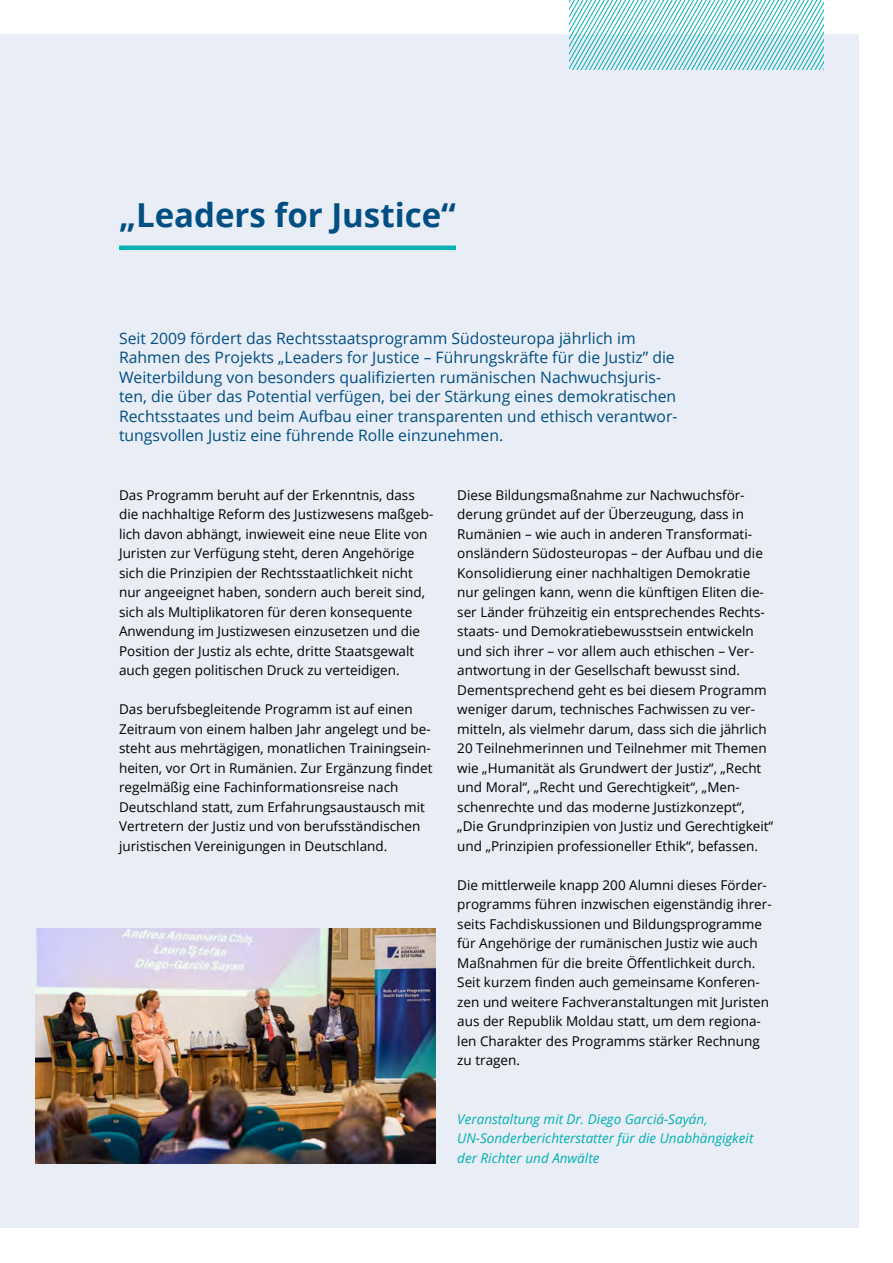
<style>
.page{position:relative;width:893px;height:1263px;background:#fff}
.page>*{position:absolute;margin:0;border:0;box-sizing:border-box;transform-origin:0 0}
.t1{font:700 33px "Open Sans";color:#004e82}
.Einleser__Kapiteltre{font:15.75px/19.5px "Open Sans";color:#004e82}
.Fließtext{font:13.5px/19.5px "Open Sans";color:#000}
.Bildunterschrift{font:italic 13.5px/19.5px "Open Sans";color:#00b1b3}
</style>
<div class="page">
<div style="left:0;top:35px;width:858px;height:1193px;background:#e9edf5"></div>
<hr style="left:119px;top:246px;width:337px;height:4px;background:#00b1b3">
<img style="left:36px;top:929px;width:400px;height:234px">
<svg style="left:570px;top:0;width:253px;height:69px"></svg>
<h1 class="t1" style="left:119px;top:192px;width:338px">„Leaders for Justice“</h1>
<p class="Einleser__Kapiteltre" style="left:119px;top:328px;width:560px">Seit 2009 fördert das Rechtsstaatsprogramm Südosteuropa jährlich im Rahmen des Projekts „Leaders for Justice – Führungskräfte für die Justiz” die Weiterbildung von besonders qualifizierten rumänischen Nachwuchsjuris&shy;ten, die über das Potential verfügen, bei der Stärkung eines demokratischen Rechtsstaates und beim Aufbau einer transparenten und ethisch verantwor&shy;tungsvollen Justiz eine führende Rolle einzunehmen.</p>
<p class="Fließtext" style="left:119px;top:485px;width:316px">Das Programm beruht auf der Erkenntnis, dass die nachhaltige Reform des Justizwesens maßgeb&shy;lich davon abhängt, inwieweit eine neue Elite von Juristen zur Verfügung steht, deren Angehörige sich die Prinzipien der Rechtsstaatlichkeit nicht nur angeeignet haben, sondern auch bereit sind, sich als Multiplikatoren für deren konsequente Anwendung im Justizwesen einzusetzen und die Position der Justiz als echte, dritte Staatsgewalt auch gegen politischen Druck zu verteidigen.</p>
<p class="Fließtext" style="left:119px;top:699px;width:315px">Das berufsbegleitende Programm ist auf einen Zeitraum von einem halben Jahr angelegt und be&shy;steht aus mehrtägigen, monatlichen Trainingsein&shy;heiten, vor Ort in Rumänien. Zur Ergänzung findet regelmäßig eine Fachinformationsreise nach Deutschland statt, zum Erfahrungsaustausch mit Vertretern der Justiz und von berufsständischen juristischen Vereinigungen in Deutschland.</p>
<p class="Fließtext" style="left:457px;top:485px;width:318px">Diese Bildungsmaßnahme zur Nachwuchsför&shy;derung gründet auf der Überzeugung, dass in Rumänien – wie auch in anderen Transformati&shy;onsländern Südosteuropas – der Aufbau und die Konsolidierung einer nachhaltigen Demokratie nur gelingen kann, wenn die künftigen Eliten die&shy;ser Länder frühzeitig ein entsprechendes Rechts&shy;staats- und Demokratiebewusstsein entwickeln und sich ihrer – vor allem auch ethischen – Ver&shy;antwortung in der Gesellschaft bewusst sind.<br>Dementsprechend geht es bei diesem Programm weniger darum, technisches Fachwissen zu ver&shy;mitteln, als vielmehr darum, dass sich die jährlich 20 Teilnehmerinnen und Teilnehmer mit Themen wie „Humanität als Grundwert der Justiz“, „Recht und Moral“, „Recht und Gerechtigkeit“, „Men&shy;schenrechte und das moderne Justizkonzept“, „Die Grundprinzipien von Justiz und Gerechtigkeit“ und „Prinzipien professioneller Ethik“, befassen.</p>
<p class="Fließtext" style="left:457px;top:875px;width:316px">Die mittlerweile knapp 200 Alumni dieses Förder&shy;programms führen inzwischen eigenständig ihrer&shy;seits Fachdiskussionen und Bildungsprogramme für Angehörige der rumänischen Justiz wie auch Maßnahmen für die breite Öffentlichkeit durch.<br>Seit kurzem finden auch gemeinsame Konferen&shy;zen und weitere Fachveranstaltungen mit Juristen aus der Republik Moldau statt, um dem regiona&shy;len Charakter des Programms stärker Rechnung zu tragen.</p>
<p class="Bildunterschrift" style="left:457px;top:1109px;width:252px">Veranstaltung mit Dr. Diego Garciá-Sayán,</p>
<p class="Bildunterschrift" style="left:457px;top:1128px;width:298px">UN-Sonderberichterstatter für die Unabhängigkeit der Richter und Anwälte</p>
</div>
